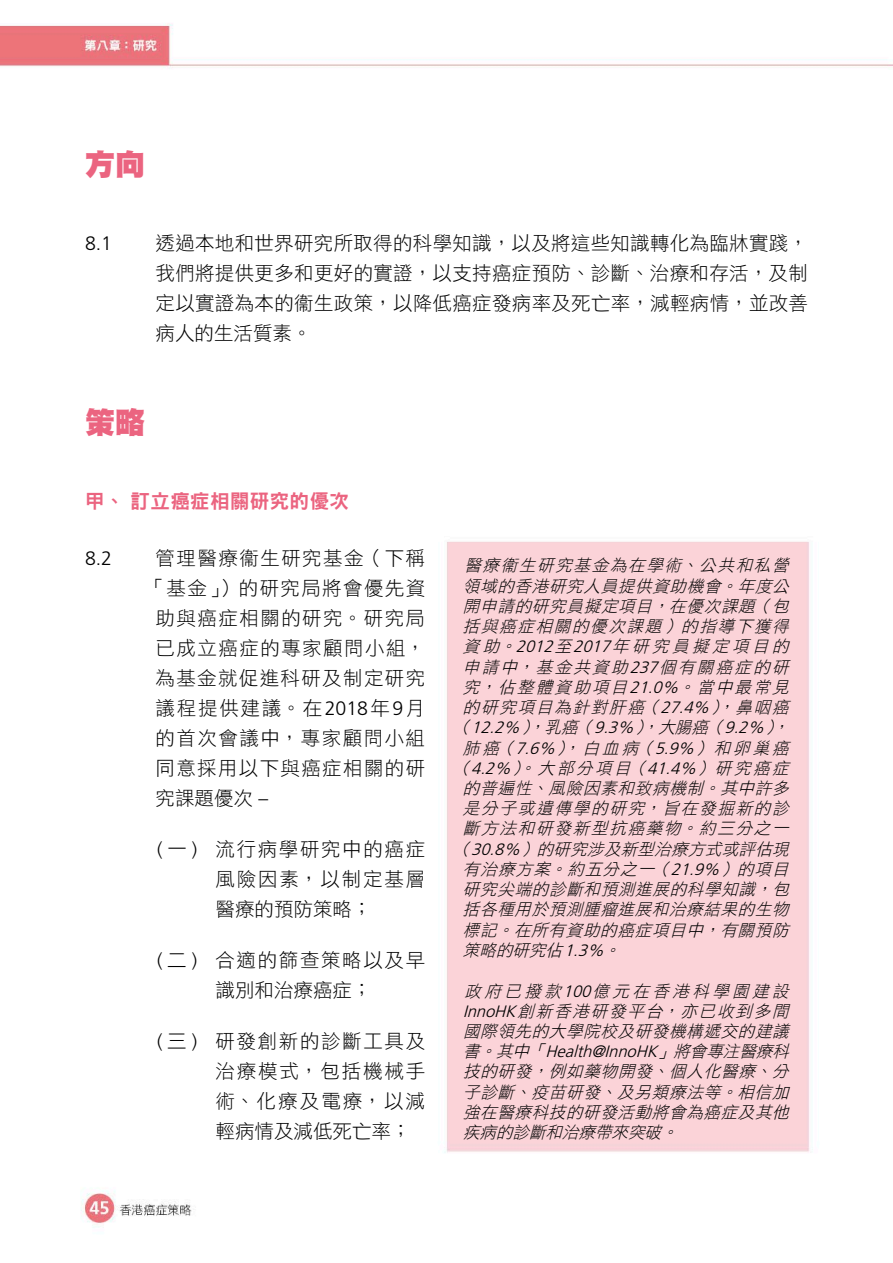
<style>
.page{position:relative;width:893px;height:1263px;background:#fff}
.page>*{position:absolute;margin:0;border:0;box-sizing:border-box;transform-origin:0 0}
.t1{font:30px "DF Hei Std W12";color:#eb6480}
.t2{font:19.5px/30px "DF Hei Std W3";letter-spacing:.07em;color:#000;text-align:justify}
.t3{font:19.5px "DF Hei Std W9";letter-spacing:.02em;color:#eb6480}
.t4{font:300 19.5px "Frutiger LT Std";color:#000}
.t5{font:italic 16.5px/20.2px "DF Hei Std W3";color:#000;text-align:justify}
.s1{font-family:"Frutiger LT Std";font-weight:300}
</style>
<div class="page">
<img style="left:0;top:23px;width:893px;height:1204px">
<h1 class="t1" style="left:85px;top:148px;width:61px">方向</h1>
<p class="t4" style="left:85px;top:232px;width:29px">8.1</p>
<p class="t2" style="left:156px;top:227px;width:654px">透過本地和世界研究所取得的科學知識，以及將這些知識轉化為臨牀實踐，我們將提供更多和更好的實證，以支持癌症預防、診斷、治療和存活，及制定以實證為本的衞生政策，以降低癌症發病率及死亡率，減輕病情，並改善病人的生活質素。</p>
<h1 class="t1" style="left:85px;top:406px;width:61px">策略</h1>
<h2 class="t3" style="left:85px;top:490px;width:265px">甲、訂立癌症相關研究的優次</h2>
<p class="t4" style="left:85px;top:547px;width:29px">8.2</p>
<p class="t2" style="left:156px;top:542px;width:271px">管理醫療衞生研究基金（下稱</p>
<p class="t2" style="left:146px;top:572px;width:281px">「基金」）的研究局將會優先資</p>
<p class="t2" style="left:156px;top:602px;width:271px">助與癌症相關的研究。研究局</p>
<p class="t2" style="left:156px;top:632px;width:271px">已成立癌症的專家顧問小組，</p>
<p class="t2" style="left:156px;top:662px;width:271px">為基金就促進科研及制定研究</p>
<p class="t2" style="left:156px;top:692px;width:271px">議程提供建議。在<span class="s1">2018</span>年<span class="s1">9</span>月</p>
<p class="t2" style="left:156px;top:722px;width:271px">的首次會議中，專家顧問小組</p>
<p class="t2" style="left:156px;top:752px;width:271px">同意採用以下與癌症相關的研</p>
<p class="t2" style="left:156px;top:782px;width:114px">究課題優次 <span class="s1">–</span></p>
<p class="t2" style="left:216px;top:833px;width:211px;text-indent:-58px"><span class="s1">(</span> 一 <span class="s1">)</span> 流行病學研究中的癌症風險因素，以制定基層醫療的預防策略；</p>
<p class="t2" style="left:157px;top:944px;width:270px;text-align:center"><span class="s1">(</span> 二 <span class="s1">)</span> 合適的篩查策略以及早識別和治療癌症；</p>
<p class="t2" style="left:216px;top:1025px;width:211px;text-indent:-58px"><span class="s1">(</span> 三 <span class="s1">)</span> 研發創新的診斷工具及治療模式，包括機械手術、化療及電療，以減輕病情及減低死亡率；</p>
<p class="t5" style="left:464px;top:555px;width:330px">醫療衞生研究基金為在學術、公共和私營</p>
<p class="t5" style="left:463px;top:575px;width:332px">領域的香港研究人員提供資助機會。年度公</p>
<p class="t5" style="left:463px;top:595px;width:332px">開申請的研究員擬定項目，在優次課題（包</p>
<p class="t5" style="left:463px;top:616px;width:332px">括與癌症相關的優次課題）的指導下獲得</p>
<p class="t5" style="left:463px;top:636px;width:332px">資助。<span class="s1">2012</span>至<span class="s1">2017</span>年研究員擬定項目的</p>
<p class="t5" style="left:463px;top:656px;width:332px">申請中，基金共資助<span class="s1">237</span>個有關癌症的研</p>
<p class="t5" style="left:463px;top:676px;width:332px">究，佔整體資助項目<span class="s1">21.0%</span>。當中最常見</p>
<p class="t5" style="left:463px;top:697px;width:332px">的研究項目為針對肝癌（<span class="s1">27.4%</span>），鼻咽癌</p>
<p class="t5" style="left:455px;top:717px;width:340px">（<span class="s1">12.2%</span>），乳癌（<span class="s1">9.3%</span>），大腸癌（<span class="s1">9.2%</span>），</p>
<p class="t5" style="left:463px;top:737px;width:332px">肺癌（<span class="s1">7.6%</span>），白血病（<span class="s1">5.9%</span>）和卵巢癌</p>
<p class="t5" style="left:455px;top:757px;width:340px">（<span class="s1">4.2%</span>）。大部分項目（<span class="s1">41.4%</span>）研究癌症</p>
<p class="t5" style="left:463px;top:778px;width:332px">的普遍性、風險因素和致病機制。其中許多</p>
<p class="t5" style="left:463px;top:798px;width:332px">是分子或遺傳學的研究，旨在發掘新的診</p>
<p class="t5" style="left:463px;top:818px;width:332px">斷方法和研發新型抗癌藥物。約三分之一</p>
<p class="t5" style="left:455px;top:838px;width:340px">（<span class="s1">30.8%</span>）的研究涉及新型治療方式或評估現</p>
<p class="t5" style="left:463px;top:859px;width:332px">有治療方案。約五分之一（<span class="s1">21.9%</span>）的項目</p>
<p class="t5" style="left:463px;top:879px;width:332px">研究尖端的診斷和預測進展的科學知識，包</p>
<p class="t5" style="left:463px;top:899px;width:332px">括各種用於預測腫瘤進展和治療結果的生物</p>
<p class="t5" style="left:463px;top:919px;width:332px">標記。在所有資助的癌症項目中，有關預防</p>
<p class="t5" style="left:463px;top:940px;width:163px">策略的研究佔<span class="s1">1.3%</span>。</p>
<p class="t5" style="left:463px;top:980px;width:332px">政府已撥款<span class="s1">100</span>億元在香港科學園建設<span class="s1">InnoHK</span>創新香港研發平台，亦已收到多間國際領先的大學院校及研發機構遞交的建議書。其中「<span class="s1">Health@InnoHK</span>」將會專注醫療科技的研發，例如藥物開發、個人化醫療、分子診斷、疫苗研發、及另類療法等。相信加強在醫療科技的研發活動將會為癌症及其他疾病的診斷和治療帶來突破。</p>
</div>
